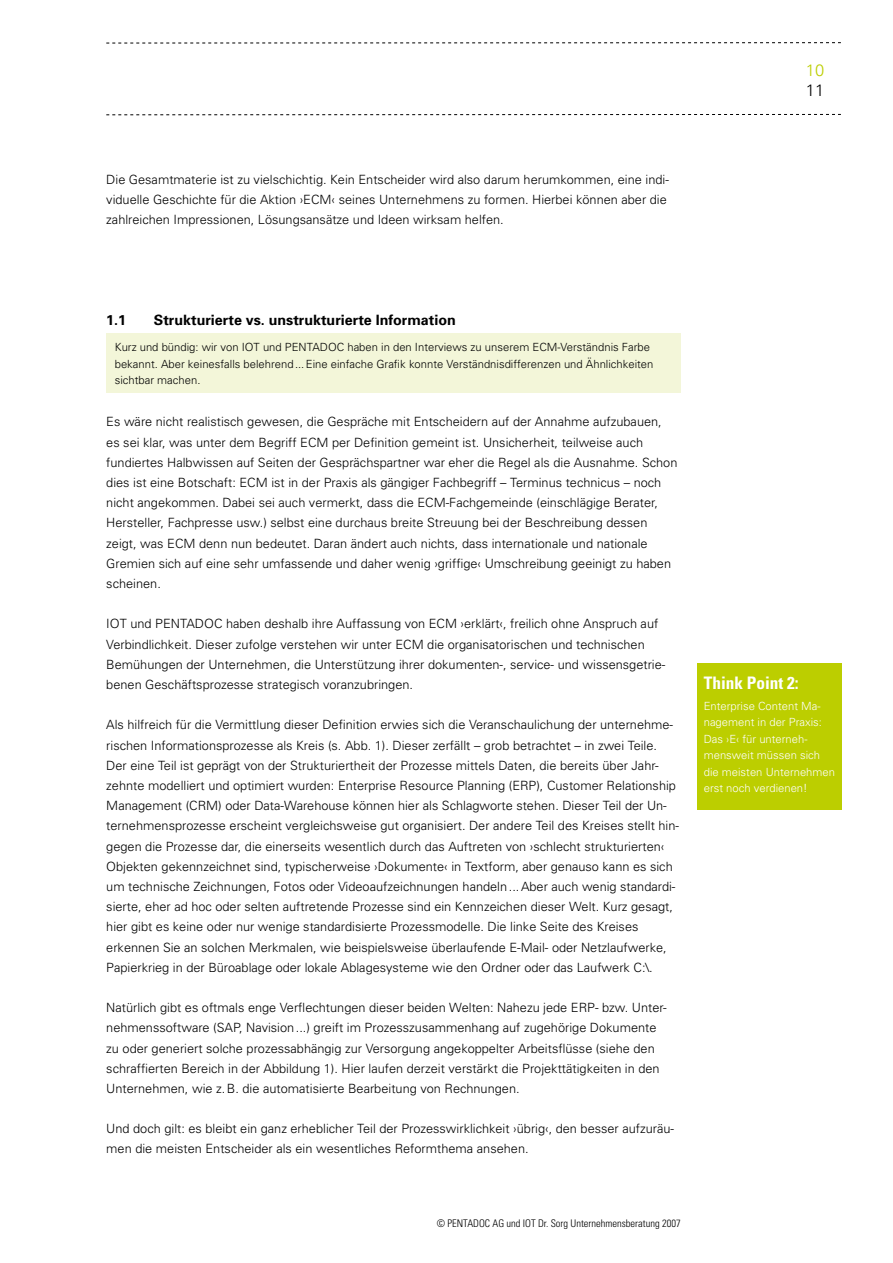
<style>
.page{position:relative;width:893px;height:1263px;background:#fff}
.page>*{position:absolute;margin:0;border:0;box-sizing:border-box;transform-origin:0 0}
.t1{font:700 condensed 17.25px "Univers";color:#fff}
.t2{font:300 16.5px "Univers";color:#bcce00}
.t3{font:300 16.5px "Univers";color:#000}
.t4{font:700 14.25px "Univers";color:#000}
.t5{font:300 12.75px/20.2px "Univers";color:#000}
.t6{font:300 11.25px/16.5px "Univers";color:#000}
.t7{font:300 11.25px/16.5px "Univers";color:#fff}
.t8{font:300 condensed 10.5px "Univers";color:#000}
</style>
<div class="page">
<svg style="left:106px;top:42px;width:735px;height:1px"></svg>
<svg style="left:106px;top:114px;width:735px;height:1px"></svg>
<div style="left:106px;top:334px;width:574px;height:59px;background:#f3f6d9"></div>
<div style="left:697px;top:663px;width:145px;height:147px;background:#bcce00"></div>
<p class="t5" style="left:106px;top:169px;width:564px">Die Gesamtmaterie ist zu vielschichtig. Kein Entscheider wird also darum herumkommen, eine indi&shy;viduelle Geschichte für die Aktion ›ECM‹ seines Unternehmens zu formen. Hierbei können aber die zahlreichen Impressionen, Lösungsansätze und Ideen wirksam helfen.</p>
<p class="t2" style="left:806px;top:60px;width:20px">10</p>
<p class="t3" style="left:806px;top:80px;width:20px">11</p>
<p class="t4" style="left:106px;top:311px;width:21px">1.1</p>
<p class="t4" style="left:154px;top:311px;width:303px">Strukturierte vs. unstrukturierte Information</p>
<p class="t6" style="left:115px;top:339px;width:540px">Kurz und bündig: wir von IOT und PENTADOC haben in den Interviews zu unserem ECM-Verständnis Farbe bekannt. Aber keinesfalls belehrend...Eine einfache Grafik konnte Verständnisdifferenzen und Ähnlichkeiten sichtbar machen.</p>
<p class="t5" style="left:106px;top:411px;width:573px">Es wäre nicht realistisch gewesen, die Gespräche mit Entscheidern auf der Annahme aufzubauen, es sei klar, was unter dem Begriff ECM per Definition gemeint ist. Unsicherheit, teilweise auch fundiertes Halbwissen auf Seiten der Gesprächspartner war eher die Regel als die Ausnahme. Schon dies ist eine Botschaft: ECM ist in der Praxis als gängiger Fachbegriff – Terminus technicus – noch nicht angekommen. Dabei sei auch vermerkt, dass die ECM-Fachgemeinde (einschlägige Berater, Hersteller, Fachpresse usw.) selbst eine durchaus breite Streuung bei der Beschreibung dessen zeigt, was ECM denn nun bedeutet. Daran ändert auch nichts, dass internationale und nationale Gremien sich auf eine sehr umfassende und daher wenig ›griffige‹ Umschreibung geeinigt zu haben scheinen.</p>
<p class="t5" style="left:106px;top:613px;width:561px">IOT und PENTADOC haben deshalb ihre Auffassung von ECM ›erklärt‹, freilich ohne Anspruch auf Verbindlichkeit. Dieser zufolge verstehen wir unter ECM die organisatorischen und technischen Bemühungen der Unternehmen, die Unterstützung ihrer dokumenten-, service- und wissensgetrie&shy;benen Geschäftsprozesse strategisch voranzubringen.</p>
<p class="t5" style="left:106px;top:714px;width:574px">Als hilfreich für die Vermittlung dieser Definition erwies sich die Veranschaulichung der unternehme&shy;rischen Informationsprozesse als Kreis (s. Abb. 1). Dieser zerfällt – grob betrachtet – in zwei Teile.<br>Der eine Teil ist geprägt von der Strukturiertheit der Prozesse mittels Daten, die bereits über Jahr&shy;zehnte modelliert und optimiert wurden: Enterprise Resource Planning (ERP), Customer Relationship Management (CRM) oder Data-Warehouse können hier als Schlagworte stehen. Dieser Teil der Un&shy;ternehmensprozesse erscheint vergleichsweise gut organisiert. Der andere Teil des Kreises stellt hin&shy;gegen die Prozesse dar, die einerseits wesentlich durch das Auftreten von ›schlecht strukturierten‹ Objekten gekennzeichnet sind, typischerweise ›Dokumente‹ in Textform, aber genauso kann es sich um technische Zeichnungen, Fotos oder Videoaufzeichnungen handeln...Aber auch wenig standardi&shy;sierte, eher ad hoc oder selten auftretende Prozesse sind ein Kennzeichen dieser Welt. Kurz gesagt, hier gibt es keine oder nur wenige standardisierte Prozessmodelle. Die linke Seite des Kreises erkennen Sie an solchen Merkmalen, wie beispielsweise überlaufende E-Mail- oder Netzlaufwerke, Papierkrieg in der Büroablage oder lokale Ablagesysteme wie den Ordner oder das Laufwerk C:\.</p>
<p class="t5" style="left:106px;top:997px;width:562px">Natürlich gibt es oftmals enge Verflechtungen dieser beiden Welten: Nahezu jede ERP- bzw. Unter&shy;nehmenssoftware (SAP, Navision...) greift im Prozesszusammenhang auf zugehörige Dokumente zu oder generiert solche prozessabhängig zur Versorgung angekoppelter Arbeitsflüsse (siehe den schraffierten Bereich in der Abbildung 1). Hier laufen derzeit verstärkt die Projekttätigkeiten in den Unternehmen, wie z.B. die automatisierte Bearbeitung von Rechnungen.</p>
<p class="t5" style="left:106px;top:1118px;width:569px">Und doch gilt: es bleibt ein ganz erheblicher Teil der Prozesswirklichkeit ›übrig‹, den besser aufzuräu&shy;men die meisten Entscheider als ein wesentliches Reformthema ansehen.</p>
<h1 class="t1" style="left:704px;top:672px;width:96px">Think Point 2:</h1>
<p class="t7" style="left:704px;top:697px;width:133px">Enterprise Content Ma&shy;nagement in der Praxis:<br>Das ›E‹ für unterneh&shy;mensweit müssen sich die meisten Unternehmen erst noch verdienen!</p>
<p class="t8" style="left:437px;top:1217px;width:245px">© PENTADOC AG und IOT Dr. Sorg Unternehmensberatung 2007</p>
</div>
